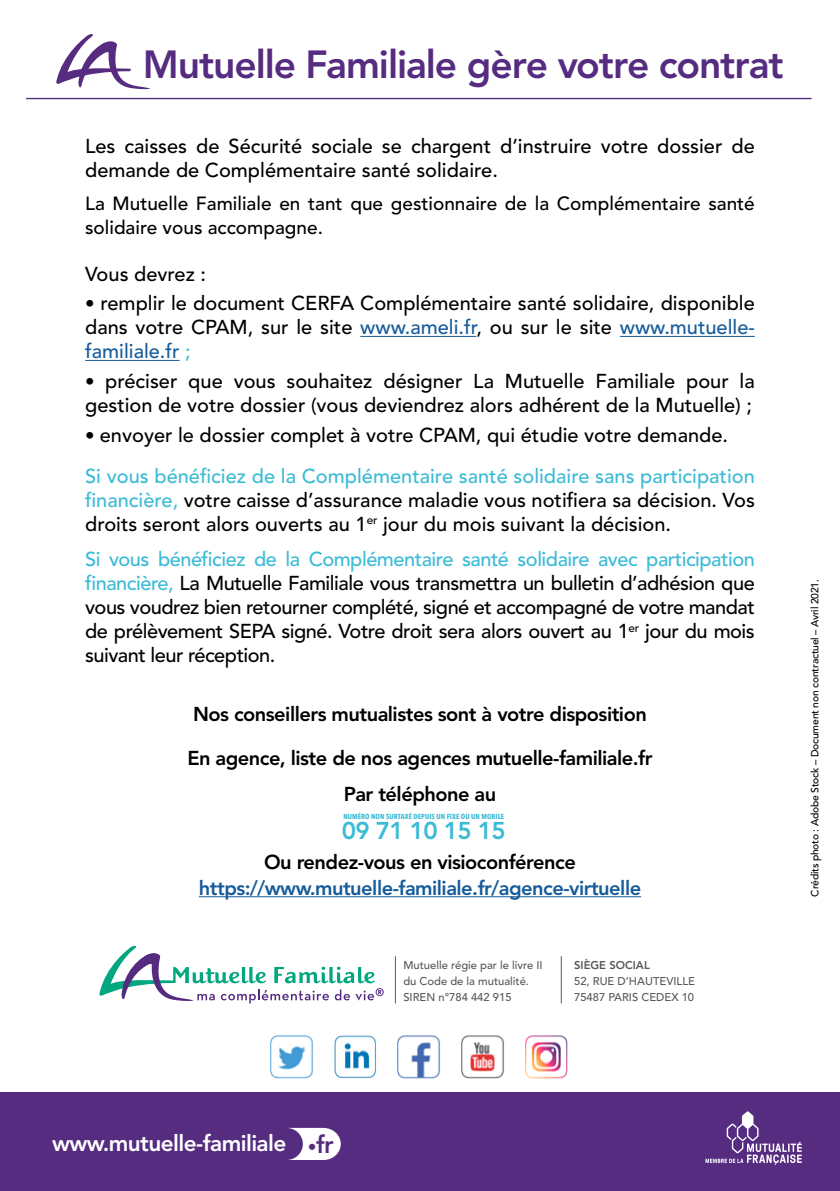
<style>
.page{position:relative;width:840px;height:1191px;background:#fff}
.page>*{position:absolute;margin:0;border:0;box-sizing:border-box;transform-origin:0 0}
.t1{font:800 38.8px "Avenir LT Std";letter-spacing:-.03em;color:#562c81}
.t2{font:800 24.2px "Avenir LT Std";letter-spacing:-.025em;color:#3bbbd6}
.t3{font:800 22.6px "Avenir LT Std";letter-spacing:-.025em;color:#fff}
.t4{font:500 20px/24px "Avenir LT Std";color:#000}
.t5{font:800 20px/36.2px "Avenir LT Std";letter-spacing:-.025em;color:#000;text-align:center}
.t6{font:500 20px/41px "Avenir LT Std";color:#3bbbd6}
.t7{font:800 20px "Avenir LT Std";letter-spacing:-.025em;color:#165b9a}
.t8{font:500 19px/24px "Avenir LT Std";color:#000}
.t9{font:500 11.2px/16px "Avenir LT Std";color:#58585a}
.t10{font:800 11.2px "Avenir LT Std";color:#58585a}
.t11{font:500 10.4px "Avenir LT Std";letter-spacing:-.02em;color:#000}
.t12{font:700 condensed 7.2px "Avenir Next LT Pro";letter-spacing:.01em;color:#3bbbd6}
.s1{font-size:19px}
.s2{color:#165b9a}
.s3{color:#3bbbd6}
.s4{font-size:19px;color:#000}
.s5{color:#000}
.s6{font-size:24.4px;color:#562c81}
</style>
<div class="page">
<div style="left:0;top:1093px;width:839px;height:98px;background:#562c81"></div>
<svg style="left:705px;top:1111px;width:96px;height:53px"></svg>
<hr style="left:360px;top:336px;width:116px;height:1px;background:#165b9a">
<hr style="left:619px;top:336px;width:135px;height:1px;background:#165b9a">
<hr style="left:85px;top:360px;width:94px;height:1px;background:#165b9a">
<hr style="left:199px;top:896px;width:441px;height:1px;background:#165b9a">
<hr style="left:560px;top:956px;width:1px;height:47px;background:#58585a">
<hr style="left:395px;top:956px;width:1px;height:47px;background:#58585a">
<svg style="left:99px;top:945px;width:284px;height:58px"></svg>
<svg style="left:288px;top:1127px;width:52px;height:33px"></svg>
<svg style="left:56px;top:34px;width:94px;height:56px"></svg>
<hr style="left:26px;top:98px;width:785px;height:1px;background:#562c81">
<img style="left:462px;top:1035px;width:106px;height:44px">
<img style="left:398px;top:1035px;width:64px;height:44px">
<img style="left:335px;top:1035px;width:63px;height:43px">
<img style="left:270px;top:1035px;width:65px;height:44px">
<h1 class="t1" style="left:143px;top:41px;width:642px">Mutuelle Familiale gère votre contrat</h1>
<p class="t4" style="left:85px;top:134px;width:670px">Les caisses de Sécurité sociale se chargent d’instruire votre dossier de demande de Complémentaire santé solidaire.</p>
<p class="t8" style="left:85px;top:192px;width:671px">La Mutuelle Familiale en tant que gestionnaire de la Complémentaire santé solidaire vous accompagne.</p>
<p class="t4" style="left:85px;top:262px;width:122px">Vous devrez :</p>
<p class="t4" style="left:85px;top:292px;width:671px;text-align:justify"><span class="s1">•</span> remplir le document CERFA Complémentaire santé solidaire, disponible dans votre CPAM, sur le site <span class="s2">www.ameli.fr</span>, ou sur le site <span class="s2">www.mutuelle&shy;familiale.fr</span> <span class="s3">;</span></p>
<p class="t4" style="left:85px;top:370px;width:670px"><span class="s1">•</span> préciser que vous souhaitez désigner La Mutuelle Familiale pour la gestion de votre dossier (vous deviendrez alors adhérent de la Mutuelle) ;</p>
<p class="t6" style="left:85px;top:415px;width:670px"><span class="s4">•</span> <span class="s5">envoyer le dossier complet à votre CPAM, qui étudie votre demande.<br></span>Si vous bénéficiez de la Complémentaire santé solidaire sans participation</p>
<p class="t4" style="left:85px;top:488px;width:671px"><span class="s3">financière,</span> votre caisse d’assurance maladie vous notifiera sa décision. Vos droits seront alors ouverts au 1<sup>er</sup> jour du mois suivant la décision.</p>
<p class="t4" style="left:85px;top:548px;width:670px;text-align:justify"><span class="s3">Si vous bénéficiez de la Complémentaire santé solidaire avec participation financière,</span> La Mutuelle Familiale vous transmettra un bulletin d’adhésion que vous voudrez bien retourner complété, signé et accompagné de votre mandat de prélèvement SEPA signé. Votre droit sera alors ouvert au 1<sup>er</sup> jour du mois suivant leur réception.</p>
<p class="t5" style="left:193px;top:696px;width:455px">Nos conseillers mutualistes sont à votre disposition</p>
<p class="t5" style="left:187px;top:740px;width:466px">En agence, liste de nos agences mutuelle-familiale.fr<br>Par téléphone au</p>
<p class="t12" style="left:343px;top:811px;width:162px">NUMÉRO NON SURTAXÉ DEPUIS UN FIXE OU UN MOBILE</p>
<p class="t2" style="left:341px;top:816px;width:165px">09 71 10 15 15</p>
<p class="t5" style="left:264px;top:843px;width:313px">Ou rendez-vous en visioconférence</p>
<p class="t7" style="left:199px;top:876px;width:443px">https://www.mutuelle-familiale.fr/agence-virtuelle</p>
<p class="t9" style="left:403px;top:957px;width:141px">Mutuelle régie par le livre II du Code de la mutualité.<br>SIREN n°784 442 915</p>
<p class="t10" style="left:573px;top:958px;width:77px">SIÈGE SOCIAL</p>
<p class="t9" style="left:573px;top:973px;width:122px">52, RUE D’HAUTEVILLE<br>75487 PARIS CEDEX 10</p>
<p class="t11" style="left:808px;top:896px;width:319px;rotate:-90deg">Crédits photo : Adobe Stock – Document non contractuel – Avril 2021.</p>
<p class="t3" style="left:52px;top:1129px;width:283px">www.mutuelle-familiale <sub>•</sub><span class="s6">fr</span></p>
</div>
